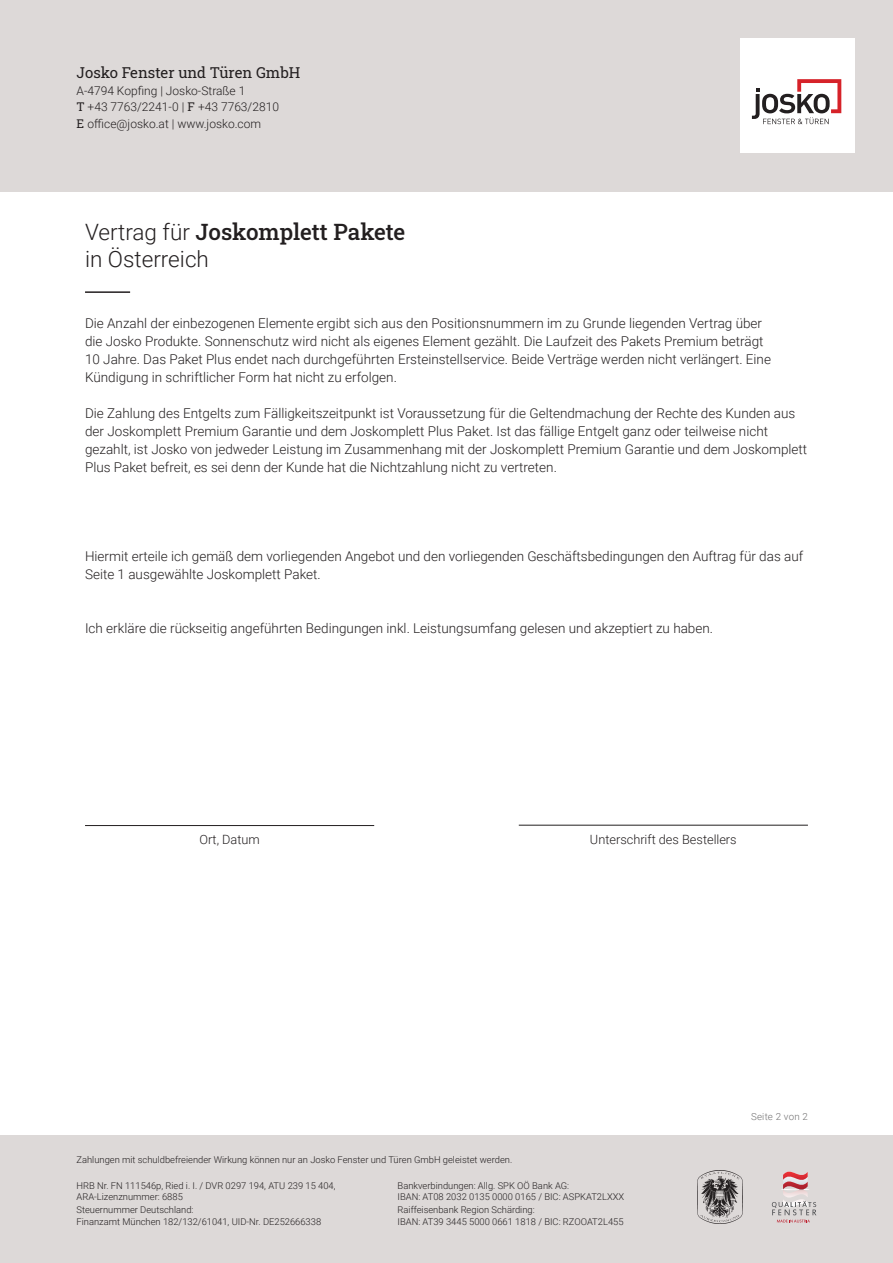
<style>
.page{position:relative;width:893px;height:1263px;background:#fff}
.page>*{position:absolute;margin:0;border:0;box-sizing:border-box;transform-origin:0 0}
.t1{font:500 22.5px "Roboto Slab";color:#231f20}
.t2{font:300 22.5px "Roboto";color:#231f20}
.t3{font:15px "Roboto Slab";color:#231f20}
.t4{font:300 13.5px/18px "Roboto";color:#231f20}
.t5{font:300 12.75px "Roboto";color:#231f20}
.t6{font:300 12px/16.5px "Roboto";color:#231f20}
.t7{font:300 9.75px "Roboto";letter-spacing:.02em;color:#727172}
.t8{font:300 9.3px/11.2px "Roboto";color:#231f20}
.s1{font-family:"Roboto Slab";font-weight:400}
.s2{font-family:"Roboto";font-weight:300}
</style>
<div class="page">
<div style="left:0;top:1135px;width:893px;height:128px;background:#ddd9d8"></div>
<svg style="left:772px;top:1172px;width:44px;height:50px"></svg>
<div style="left:0;top:0;width:893px;height:191px;background:#ddd9d8"></div>
<div style="left:740px;top:38px;width:115px;height:115px;background:#fff"></div>
<svg style="left:752px;top:79px;width:89px;height:45px"></svg>
<img style="left:697px;top:1171px;width:45px;height:52px">
<hr style="left:85px;top:825px;width:289px;height:1px;background:#231f20">
<hr style="left:519px;top:825px;width:289px;height:1px;background:#231f20">
<hr style="left:85px;top:291px;width:45px;height:2px;background:#231f20">
<p class="t3" style="left:77px;top:63px;width:225px">Josko Fenster und Türen GmbH</p>
<p class="t6" style="left:77px;top:82px;width:204px">A-4794 Kopfing | Josko-Straße 1<br><span class="s1">T</span> +43 7763/2241-0 | <span class="s1">F</span> +43 7763/2810<br><span class="s1">E</span> office@josko.at | www.josko.com</p>
<h1 class="t1" style="left:85px;top:216px;width:322px"><span class="s2">Vertrag für</span> Joskomplett Pakete</h1>
<h1 class="t2" style="left:85px;top:243px;width:125px">in Österreich</h1>
<p class="t4" style="left:85px;top:313px;width:687px">Die Anzahl der einbezogenen Elemente ergibt sich aus den Positionsnummern im zu Grunde liegenden Vertrag über die Josko Produkte. Sonnenschutz wird nicht als eigenes Element gezählt. Die Laufzeit des Pakets Premium beträgt 10 Jahre. Das Paket Plus endet nach durchgeführten Ersteinstellservice. Beide Verträge werden nicht verlängert. Eine Kündigung in schriftlicher Form hat nicht zu erfolgen.</p>
<p class="t4" style="left:85px;top:403px;width:724px">Die Zahlung des Entgelts zum Fälligkeitszeitpunkt ist Voraussetzung für die Geltendmachung der Rechte des Kunden aus der Joskomplett Premium Garantie und dem Joskomplett Plus Paket. Ist das fällige Entgelt ganz oder teilweise nicht gezahlt, ist Josko von jedweder Leistung im Zusammenhang mit der Joskomplett Premium Garantie und dem Joskomplett Plus Paket befreit, es sei denn der Kunde hat die Nichtzahlung nicht zu vertreten.</p>
<p class="t4" style="left:85px;top:546px;width:720px">Hiermit erteile ich gemäß dem vorliegenden Angebot und den vorliegenden Geschäftsbedingungen den Auftrag für das auf<br>Seite 1 ausgewählte Joskomplett Paket.</p>
<p class="t4" style="left:85px;top:618px;width:629px">Ich erkläre die rückseitig angeführten Bedingungen inkl. Leistungsumfang gelesen und akzeptiert zu haben.</p>
<p class="t5" style="left:199px;top:831px;width:62px">Ort, Datum</p>
<p class="t5" style="left:590px;top:831px;width:148px">Unterschrift des Bestellers</p>
<p class="t8" style="left:77px;top:1154px;width:437px">Zahlungen mit schuldbefreiender Wirkung können nur an Josko Fenster und Türen GmbH geleistet werden.</p>
<p class="t8" style="left:77px;top:1179px;width:261px">HRB Nr. FN 111546p, Ried i. I. / DVR 0297 194, ATU 239 15 404,<br>ARA-Lizenznummer: 6885</p>
<p class="t8" style="left:77px;top:1204px;width:246px">Steuernummer Deutschland:<br>Finanzamt München 182/132/61041, UID-Nr. DE252666338</p>
<p class="t8" style="left:398px;top:1179px;width:228px">Bankverbindungen: Allg. SPK OÖ Bank AG:<br>IBAN: AT08 2032 0135 0000 0165 / BIC: ASPKAT2LXXX</p>
<p class="t8" style="left:398px;top:1204px;width:227px">Raiffeisenbank Region Schärding:<br>IBAN: AT39 3445 5000 0661 1818 / BIC: RZOOAT2L455</p>
<p class="t7" style="left:751px;top:1110px;width:58px">Seite 2 von 2</p>
</div>
